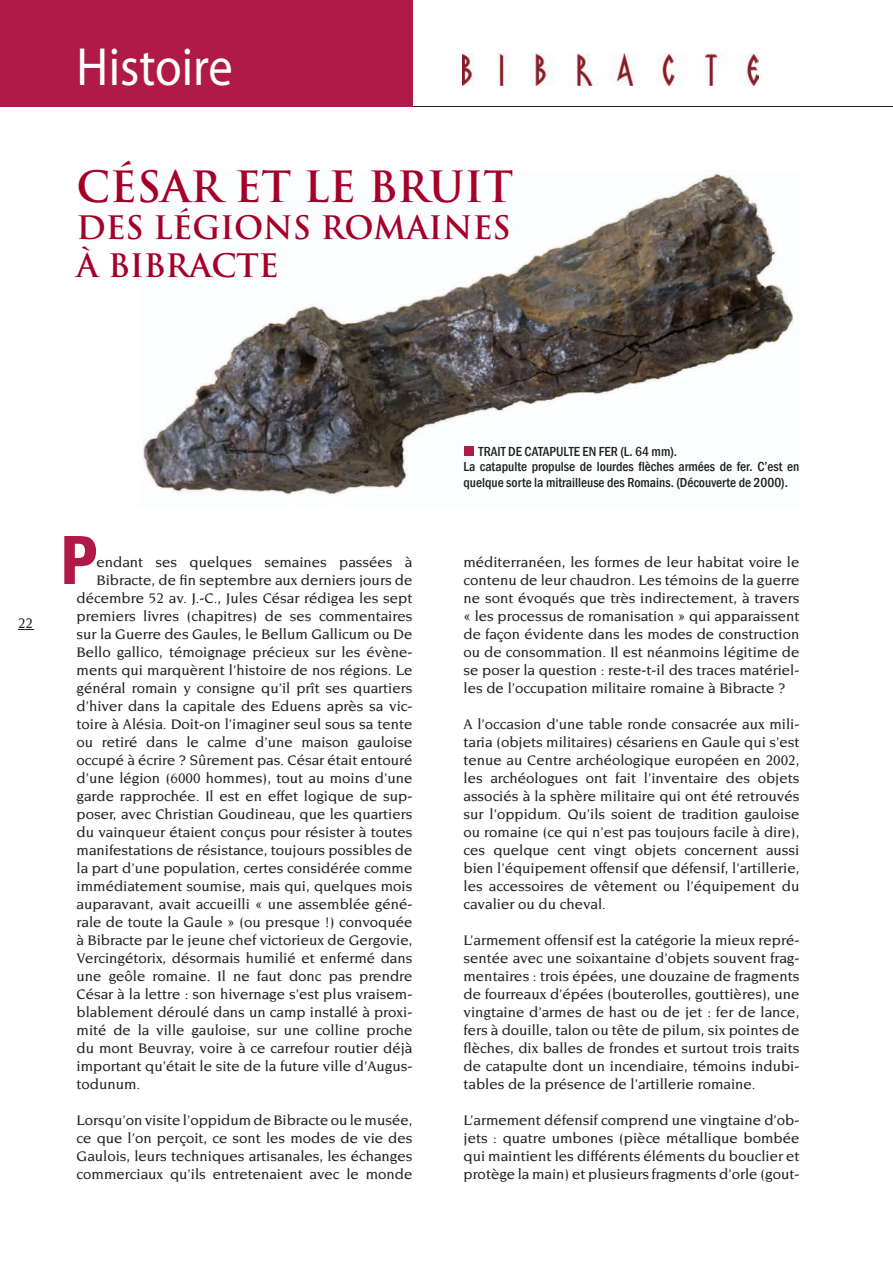
<style>
.page{position:relative;width:893px;height:1263px;background:#fff}
.page>*{position:absolute;margin:0;border:0;box-sizing:border-box;transform-origin:0 0}
.t1{font:600 condensed 72px "Franklin Gothic";color:#b01a48}
.t2{font:54px "Myriad Pro";color:#fff;scale:.9 1}
.t3{font:700 42px "Trajan Pro";color:#a50028}
.t4{font:700 31.5px/37.8px "Trajan Pro";color:#a50028}
.t5{font:500 15px/18px "Novarese Std";color:#231f20;text-align:justify}
.t6{font:500 condensed 13.5px/15.8px "Franklin Gothic";color:#231f20}
</style>
<div class="page">
<svg style="left:18px;top:629px;width:15px;height:1px"></svg>
<hr style="left:0;top:106px;width:893px;height:1px;background:#231f20">
<div style="left:0;top:0;width:412px;height:106px;background:#b01a48"></div>
<img style="left:143px;top:173px;width:651px;height:322px">
<div style="left:465px;top:447px;width:9px;height:9px;background:#b01a48"></div>
<img style="left:462px;top:53px;width:297px;height:32px">
<h2 class="t2" style="left:77px;top:34px;width:175px">histoire</h2>
<h3 class="t3" style="left:77px;top:160px;width:438px">CÉSAR ET LE BRUIT</h3>
<h3 class="t4" style="left:77px;top:209px;width:436px">DES LÉGIONS ROMAINES<br>À BIBRACTE</h3>
<p class="t5" style="left:18px;top:614px;width:16px">22</p>
<h1 class="t1" style="left:60px;top:512px;width:38px">P</h1>
<p class="t5" style="left:97px;top:553px;width:317px">endant ses quelques semaines passées à</p>
<p class="t5" style="left:97px;top:571px;width:317px">Bibracte, de fin septembre aux derniers jours de</p>
<p class="t5" style="left:77px;top:589px;width:337px">décembre 52 av. J.-C., Jules César rédigea les sept</p>
<p class="t5" style="left:77px;top:607px;width:337px">premiers livres (chapitres) de ses commentaires</p>
<p class="t5" style="left:77px;top:625px;width:337px">sur la Guerre des Gaules, le Bellum Gallicum ou De</p>
<p class="t5" style="left:77px;top:643px;width:337px">Bello gallico, témoignage précieux sur les évène-</p>
<p class="t5" style="left:77px;top:661px;width:337px">ments qui marquèrent l’histoire de nos régions. Le</p>
<p class="t5" style="left:77px;top:679px;width:337px">général romain y consigne qu’il prît ses quartiers</p>
<p class="t5" style="left:77px;top:697px;width:337px">d’hiver dans la capitale des Eduens après sa vic-</p>
<p class="t5" style="left:77px;top:715px;width:337px">toire à Alésia. Doit-on l’imaginer seul sous sa tente</p>
<p class="t5" style="left:77px;top:733px;width:337px">ou retiré dans le calme d’une maison gauloise</p>
<p class="t5" style="left:77px;top:751px;width:337px">occupé à écrire ? Sûrement pas. César était entouré</p>
<p class="t5" style="left:77px;top:769px;width:337px">d’une légion (6000 hommes), tout au moins d’une</p>
<p class="t5" style="left:77px;top:787px;width:337px">garde rapprochée. Il est en effet logique de sup-</p>
<p class="t5" style="left:77px;top:805px;width:337px">poser, avec Christian Goudineau, que les quartiers</p>
<p class="t5" style="left:77px;top:823px;width:337px">du vainqueur étaient conçus pour résister à toutes</p>
<p class="t5" style="left:77px;top:841px;width:337px">manifestations de résistance, toujours possibles de</p>
<p class="t5" style="left:77px;top:859px;width:337px">la part d’une population, certes considérée comme</p>
<p class="t5" style="left:77px;top:877px;width:337px">immédiatement soumise, mais qui, quelques mois</p>
<p class="t5" style="left:77px;top:895px;width:337px">auparavant, avait accueilli « une assemblée géné-</p>
<p class="t5" style="left:77px;top:913px;width:337px">rale de toute la Gaule » (ou presque !) convoquée</p>
<p class="t5" style="left:77px;top:931px;width:337px">à Bibracte par le jeune chef victorieux de Gergovie,</p>
<p class="t5" style="left:77px;top:949px;width:337px">Vercingétorix, désormais humilié et enfermé dans</p>
<p class="t5" style="left:77px;top:967px;width:337px">une geôle romaine. Il ne faut donc pas prendre</p>
<p class="t5" style="left:77px;top:985px;width:337px">César à la lettre : son hivernage s’est plus vraisem-</p>
<p class="t5" style="left:77px;top:1003px;width:337px">blablement déroulé dans un camp installé à proxi-</p>
<p class="t5" style="left:77px;top:1021px;width:337px">mité de la ville gauloise, sur une colline proche</p>
<p class="t5" style="left:77px;top:1039px;width:337px">du mont Beuvray, voire à ce carrefour routier déjà</p>
<p class="t5" style="left:77px;top:1057px;width:337px">important qu’était le site de la future ville d’Augus-</p>
<p class="t5" style="left:77px;top:1075px;width:65px">todunum.</p>
<p class="t5" style="left:77px;top:1111px;width:337px">Lorsqu’on visite l’oppidum de Bibracte ou le musée, ce que l’on perçoit, ce sont les modes de vie des Gaulois, leurs techniques artisanales, les échanges commerciaux qu’ils entretenaient avec le monde</p>
<p class="t6" style="left:463px;top:443px;width:337px;text-indent:15px">trait de cataPulte en fer (L. 64 mm).<br>La catapulte propulse de lourdes flèches armées de fer. C’est en quelque sorte la mitrailleuse des Romains. (Découverte de 2000).</p>
<p class="t5" style="left:463px;top:553px;width:337px">méditerranéen, les formes de leur habitat voire le contenu de leur chaudron. Les témoins de la guerre ne sont évoqués que très indirectement, à travers « les processus de romanisation » qui apparaissent de façon évidente dans les modes de construction ou de consommation. Il est néanmoins légitime de se poser la question : reste-t-il des traces matériel&shy;les de l’occupation militaire romaine à Bibracte ?</p>
<p class="t5" style="left:463px;top:715px;width:337px">A l’occasion d’une table ronde consacrée aux mili&shy;taria (objets militaires) césariens en Gaule qui s’est tenue au Centre archéologique européen en 2002, les archéologues ont fait l’inventaire des objets associés à la sphère militaire qui ont été retrouvés sur l’oppidum. Qu’ils soient de tradition gauloise ou romaine (ce qui n’est pas toujours facile à dire), ces quelque cent vingt objets concernent aussi bien l’équipement offensif que défensif, l’artillerie, les accessoires de vêtement ou l’équipement du cavalier ou du cheval.</p>
<p class="t5" style="left:463px;top:931px;width:337px">L’armement offensif est la catégorie la mieux repré&shy;sentée avec une soixantaine d’objets souvent frag&shy;mentaires : trois épées, une douzaine de fragments de fourreaux d’épées (bouterolles, gouttières), une vingtaine d’armes de hast ou de jet : fer de lance, fers à douille, talon ou tête de pilum, six pointes de flèches, dix balles de frondes et surtout trois traits de catapulte dont un incendiaire, témoins indubi&shy;tables de la présence de l’artillerie romaine.</p>
<p class="t5" style="left:463px;top:1111px;width:337px">L’armement défensif comprend une vingtaine d’ob&shy;jets : quatre umbones (pièce métallique bombée qui maintient les différents éléments du bouclier et protège la main) et plusieurs fragments d’orle (gout-</p>
</div>
